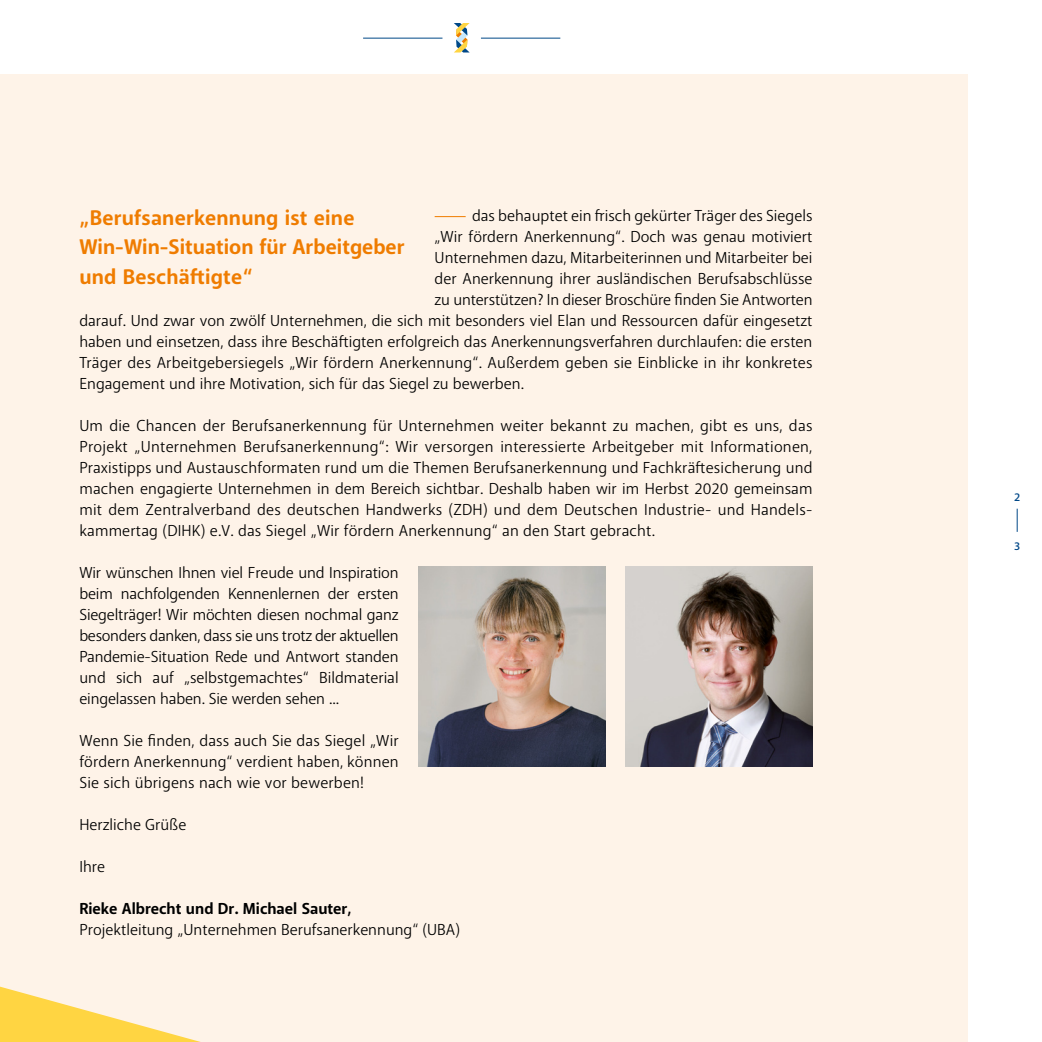
<style>
.page{position:relative;width:1042px;height:1042px;background:#fff}
.page>*{position:absolute;margin:0;border:0;box-sizing:border-box;transform-origin:0 0}
.t1{font:700 21px/29.8px "Anago";letter-spacing:.01em;color:#ef7c00}
.t2{font:15.75px/21px "Anago";color:#000;text-align:justify}
.t3{font:500 11.38px "Anago";color:#004888}
.s1{font-weight:700}
</style>
<div class="page">
<svg style="left:1017px;top:509px;width:1px;height:23px"></svg>
<div style="left:0;top:74px;width:967px;height:968px;background:#fef3e8"></div>
<svg style="left:454px;top:23px;width:16px;height:30px"></svg>
<hr style="left:481px;top:38px;width:79px;height:1px;background:#004888">
<hr style="left:363px;top:38px;width:79px;height:1px;background:#004888">
<svg style="left:0;top:986px;width:201px;height:56px"></svg>
<hr style="left:435px;top:216px;width:31px;height:1px;background:#ef7c00">
<img style="left:418px;top:567px;width:187px;height:199px">
<img style="left:626px;top:567px;width:186px;height:199px">
<p class="t1" style="left:79px;top:203px;width:327px">„Berufsanerkennung ist eine<br>Win-Win-Situation für Arbeitgeber und Beschäftigte“</p>
<p class="t2" style="left:472px;top:205px;width:342px">das behauptet ein frisch gekürter Träger des Siegels</p>
<p class="t2" style="left:435px;top:226px;width:379px">„Wir fördern Anerkennung“. Doch was genau motiviert</p>
<p class="t2" style="left:435px;top:247px;width:379px">Unternehmen dazu, Mitarbeiterinnen und Mitarbeiter bei</p>
<p class="t2" style="left:435px;top:268px;width:379px">der Anerkennung ihrer ausländischen Berufsabschlüsse</p>
<p class="t2" style="left:435px;top:289px;width:379px">zu unterstützen? In dieser Broschüre finden Sie Antworten</p>
<p class="t2" style="left:79px;top:310px;width:734px">darauf. Und zwar von zwölf Unternehmen, die sich mit besonders viel Elan und Ressourcen dafür eingesetzt</p>
<p class="t2" style="left:79px;top:331px;width:734px">haben und einsetzen, dass ihre Beschäftigten erfolgreich das Anerkennungsverfahren durchlaufen: die ersten</p>
<p class="t2" style="left:79px;top:352px;width:734px">Träger des Arbeitgebersiegels „Wir fördern Anerkennung“. Außerdem geben sie Einblicke in ihr konkretes</p>
<p class="t2" style="left:79px;top:373px;width:446px">Engagement und ihre Motivation, sich für das Siegel zu bewerben.</p>
<p class="t2" style="left:79px;top:415px;width:734px">Um die Chancen der Berufsanerkennung für Unternehmen weiter bekannt zu machen, gibt es uns, das Projekt „Unternehmen Berufsanerkennung“: Wir versorgen interessierte Arbeitgeber mit Informationen, Praxistipps und Austauschformaten rund um die Themen Berufsanerkennung und Fachkräftesicherung und machen engagierte Unternehmen in dem Bereich sichtbar. Deshalb haben wir im Herbst 2020 gemeinsam mit dem Zentralverband des deutschen Handwerks (ZDH) und dem Deutschen Industrie- und Handels&shy;kammertag (DIHK) e.V. das Siegel „Wir fördern Anerkennung“ an den Start gebracht.</p>
<p class="t2" style="left:79px;top:562px;width:321px">Wir wünschen Ihnen viel Freude und Inspiration beim nachfolgenden Kennenlernen der ersten Siegelträger! Wir möchten diesen nochmal ganz besonders danken, dass sie uns trotz der aktuellen Pandemie-Situation Rede und Antwort standen und sich auf „selbstgemachtes“ Bildmaterial eingelassen haben. Sie werden sehen ...</p>
<p class="t2" style="left:79px;top:730px;width:321px">Wenn Sie finden, dass auch Sie das Siegel „Wir fördern Anerkennung“ verdient haben, können Sie sich übrigens nach wie vor bewerben!</p>
<p class="t2" style="left:79px;top:814px;width:108px">Herzliche Grüße</p>
<p class="t2" style="left:79px;top:856px;width:27px">Ihre</p>
<p class="t2" style="left:79px;top:898px;width:382px"><span class="s1">Rieke Albrecht und Dr. Michael Sauter,<br></span>Projektleitung „Unternehmen Berufsanerkennung“ (UBA)</p>
<p class="t3" style="left:1014px;top:490px;width:8px">2</p>
<p class="t3" style="left:1014px;top:539px;width:8px">3</p>
</div>
